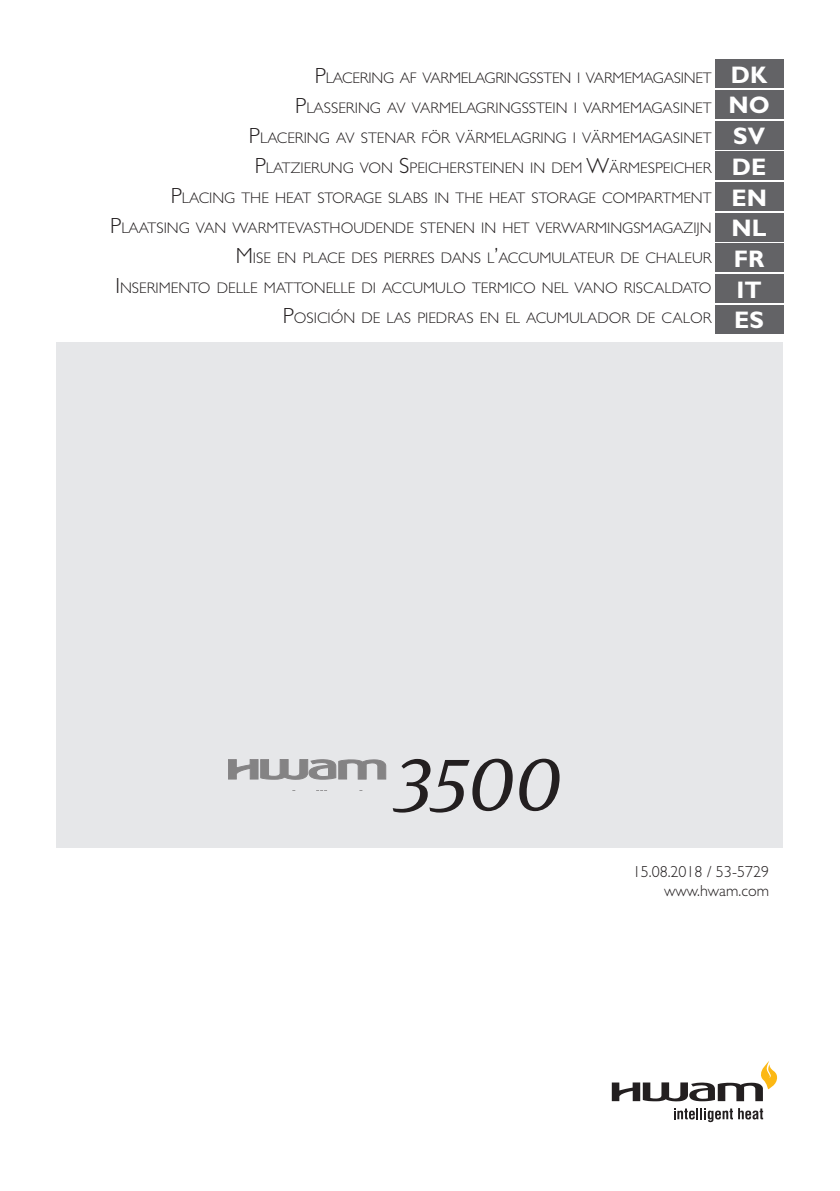
<style>
.page{position:relative;width:840px;height:1191px;background:#fff}
.page>*{position:absolute;margin:0;border:0;box-sizing:border-box;transform-origin:0 0}
.t1{font:italic 76.8px "Meta Serif Pro";color:#231f20}
.t2{font:700 24px/30.6px "Gill Sans";color:#fff}
.t3{font:300 16px "Gill Sans";color:#231f20}
.t4{font:300 16px "Gill Sans";color:#231f20}
.t5{font:300 15.4px/30px "Gill Sans";color:#231f20;text-align:right}
.s1{font-size:22px}
</style>
<div class="page">
<div style="left:57px;top:343px;width:725px;height:505px;background:#e6e7e9"></div>
<svg style="left:674px;top:1108px;width:88px;height:14px"></svg>
<svg style="left:611px;top:1061px;width:166px;height:40px"></svg>
<div style="left:714px;top:60px;width:68px;height:28px;background:#636366"></div>
<div style="left:714px;top:152px;width:68px;height:28px;background:#636366"></div>
<div style="left:714px;top:182px;width:68px;height:29px;background:#636366"></div>
<div style="left:714px;top:90px;width:68px;height:29px;background:#636366"></div>
<div style="left:714px;top:121px;width:68px;height:28px;background:#636366"></div>
<div style="left:714px;top:305px;width:68px;height:28px;background:#636366"></div>
<div style="left:714px;top:274px;width:68px;height:29px;background:#636366"></div>
<div style="left:714px;top:244px;width:68px;height:28px;background:#636366"></div>
<div style="left:714px;top:213px;width:68px;height:28px;background:#636366"></div>
<svg style="left:228px;top:759px;width:158px;height:21px"></svg>
<p class="t5" style="left:110px;top:64px;width:602px"><span class="s1">P</span>LACERING AF VARMELAGRINGSSTEN I VARMEMAGASINET<br><span class="s1">P</span>LASSERING AV VARMELAGRINGSSTEIN I VARMEMAGASINET<br><span class="s1">P</span>LACERING AV STENAR FÖR VÄRMELAGRING I VÄRMEMAGASINET<br><span class="s1">P</span>LATZIERUNG VON <span class="s1">S</span>PEICHERSTEINEN IN DEM <span class="s1">W</span>ÄRMESPEICHER<br><span class="s1">P</span>LACING THE HEAT STORAGE SLABS IN THE HEAT STORAGE COMPARTMENT <span class="s1">P</span>LAATSING VAN WARMTEVASTHOUDENDE STENEN IN HET VERWARMINGSMAGAZIJN <span class="s1">M</span>ISE EN PLACE DES PIERRES DANS L<span class="s1">’</span>ACCUMULATEUR DE CHALEUR<br><span class="s1">I</span>NSERIMENTO DELLE MATTONELLE DI ACCUMULO TERMICO NEL VANO RISCALDATO <span class="s1">P</span>OSICIÓN DE LAS PIEDRAS EN EL ACUMULADOR DE CALOR</p>
<h2 class="t2" style="left:730px;top:59px;width:38px">DK</h2>
<h2 class="t2" style="left:728px;top:90px;width:43px">NO<br>SV</h2>
<h2 class="t2" style="left:731px;top:151px;width:37px">DE<br>EN</h2>
<h2 class="t2" style="left:731px;top:213px;width:37px">NL</h2>
<h2 class="t2" style="left:733px;top:243px;width:32px">FR</h2>
<h2 class="t2" style="left:736px;top:274px;width:27px">IT</h2>
<h2 class="t2" style="left:733px;top:305px;width:31px">ES</h2>
<h1 class="t1" style="left:395px;top:738px;width:167px">3500</h1>
<p class="t3" style="left:632px;top:865px;width:138px">15.08.2018 / 53-5729</p>
<p class="t4" style="left:663px;top:881px;width:106px">www.hwam.com</p>
</div>
